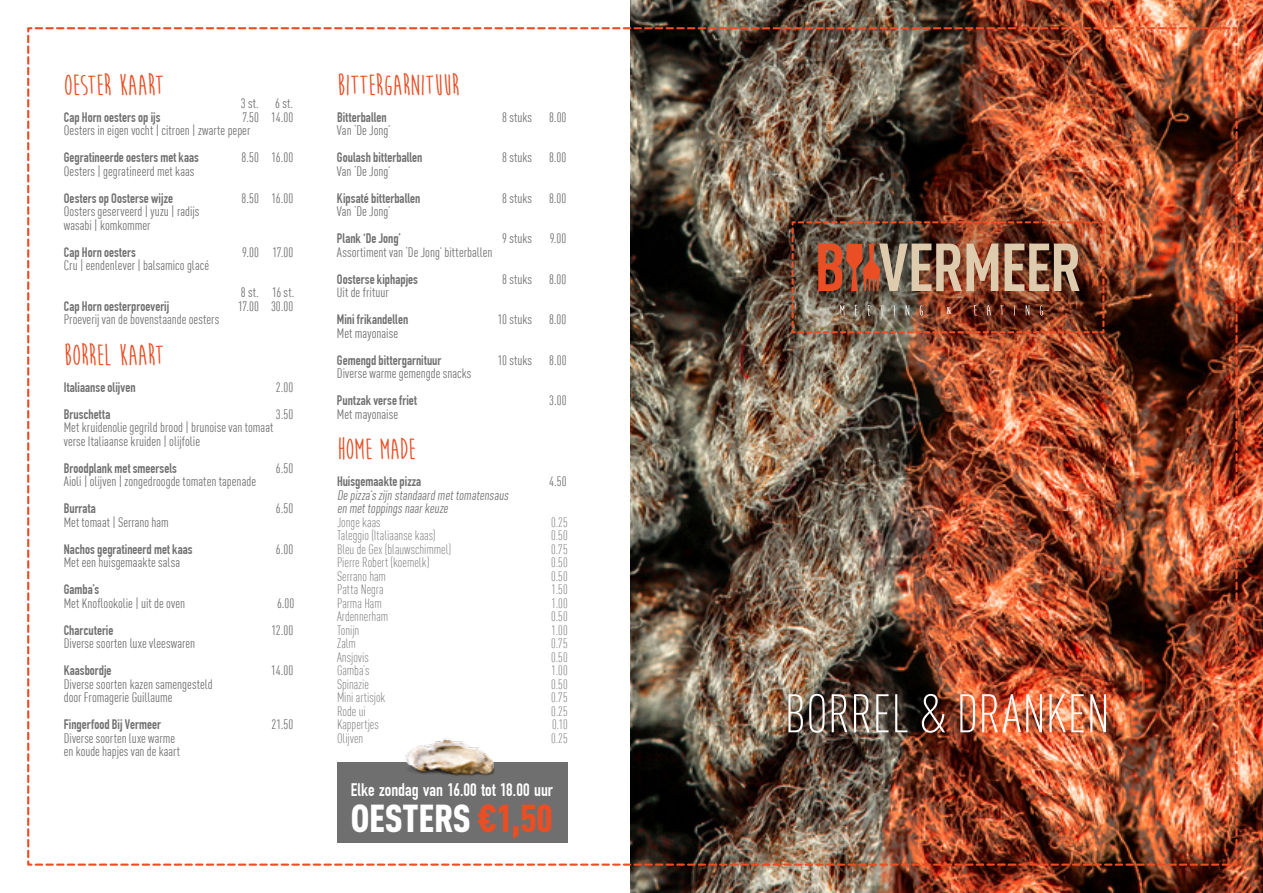
<style>
.page{position:relative;width:1263px;height:893px;background:#fff}
.page>*{position:absolute;margin:0;border:0;box-sizing:border-box;transform-origin:0 0}
.t1{font:300 53.4px "DIN Cond";color:#fff}
.t2{font:900 38.4px "DIN Cond";letter-spacing:-.01em;color:#fff}
.t3{font:700 30px "Moon Flower";letter-spacing:-.025em;color:#e94e24}
.t4{font:700 17.7px "DIN Condensed";color:#fff}
.t5{font:13.5px/13.5px "DIN Cond";letter-spacing:.005em;color:#706f6f}
.t6{font:700 13.5px "DIN Condensed";letter-spacing:.005em;color:#706f6f}
.t7{font:300 13.5px "DIN Cond";color:#706f6f}
.s1{color:#e94e24}
</style>
<div class="page">
<img style="left:630px;top:0;width:633px;height:893px">
<img style="left:27px;top:26px;width:1212px;height:841px">
<div style="left:749px;top:179px;width:398px;height:197px;background:#000;opacity:.6"></div>
<img style="left:791px;top:221px;width:313px;height:112px">
<div style="left:337px;top:762px;width:230px;height:80px;background:#706f6f"></div>
<img style="left:401px;top:731px;width:98px;height:45px">
<h3 class="t3" style="left:64px;top:69px;width:102px">OESTER KAART</h3>
<p class="t5" style="left:241px;top:96px;width:54px">3 st. 6 st.</p>
<p class="t5" style="left:64px;top:110px;width:231px;text-indent:179px">7.50 14.00<br>Oesters in eigen vocht | citroen | zwarte peper</p>
<p class="t6" style="left:64px;top:149px;width:137px">Gegratineerde oesters met kaas</p>
<p class="t5" style="left:242px;top:150px;width:53px">8.50 16.00</p>
<p class="t5" style="left:64px;top:164px;width:132px">Oesters | gegratineerd met kaas</p>
<p class="t6" style="left:64px;top:190px;width:111px">Oesters op Oosterse wijze</p>
<p class="t5" style="left:242px;top:191px;width:53px">8.50 16.00</p>
<p class="t5" style="left:64px;top:204px;width:137px">Oosters geserveerd | yuzu | radijs wasabi | komkommer</p>
<p class="t6" style="left:64px;top:244px;width:74px">Cap Horn oesters</p>
<p class="t5" style="left:242px;top:245px;width:53px">9.00 17.00</p>
<p class="t5" style="left:64px;top:258px;width:147px">Cru | eendenlever | balsamico glacé</p>
<p class="t5" style="left:241px;top:285px;width:55px">8 st. 16 st.</p>
<p class="t6" style="left:64px;top:298px;width:107px">Cap Horn oesterproeverij</p>
<p class="t5" style="left:238px;top:299px;width:57px">17.00 30.00</p>
<p class="t5" style="left:64px;top:312px;width:157px">Proeverij van de bovenstaande oesters</p>
<h3 class="t3" style="left:64px;top:339px;width:102px">BORREL KAART</h3>
<p class="t6" style="left:64px;top:379px;width:73px">Italiaanse olijven</p>
<p class="t5" style="left:276px;top:380px;width:19px">2.00</p>
<p class="t6" style="left:64px;top:406px;width:48px">Bruschetta</p>
<p class="t5" style="left:276px;top:407px;width:19px">3.50</p>
<p class="t5" style="left:64px;top:420px;width:211px">Met kruidenolie gegrild brood | brunoise van tomaat verse Italiaanse kruiden | olijfolie</p>
<p class="t6" style="left:64px;top:460px;width:115px">Broodplank met smeersels</p>
<p class="t5" style="left:276px;top:461px;width:19px">6.50</p>
<p class="t5" style="left:64px;top:474px;width:194px">Aioli | olijven | zongedroogde tomaten tapenade</p>
<p class="t6" style="left:64px;top:500px;width:34px">Burrata</p>
<p class="t5" style="left:276px;top:501px;width:19px">6.50</p>
<p class="t5" style="left:64px;top:515px;width:107px">Met tomaat | Serrano ham</p>
<p class="t6" style="left:64px;top:541px;width:130px">Nachos gegratineerd met kaas</p>
<p class="t5" style="left:276px;top:542px;width:19px">6.00</p>
<p class="t5" style="left:64px;top:555px;width:118px">Met een huisgemaakte salsa</p>
<p class="t6" style="left:64px;top:581px;width:37px">Gamba’s</p>
<p class="t5" style="left:64px;top:596px;width:123px">Met Knoflookolie | uit de oven</p>
<p class="t5" style="left:277px;top:596px;width:19px">6.00</p>
<p class="t6" style="left:64px;top:622px;width:51px">Charcuterie</p>
<p class="t5" style="left:271px;top:623px;width:23px">12.00</p>
<p class="t5" style="left:64px;top:636px;width:133px">Diverse soorten luxe vleeswaren</p>
<p class="t6" style="left:64px;top:662px;width:49px">Kaasbordje</p>
<p class="t5" style="left:271px;top:663px;width:24px">14.00</p>
<p class="t5" style="left:64px;top:677px;width:150px">Diverse soorten kazen samengesteld door Fromagerie Guillaume</p>
<p class="t6" style="left:64px;top:716px;width:98px">Fingerfood Bij Vermeer</p>
<p class="t5" style="left:271px;top:717px;width:23px">21.50</p>
<p class="t5" style="left:64px;top:731px;width:118px">Diverse soorten luxe warme en koude hapjes van de kaart</p>
<p class="t6" style="left:64px;top:109px;width:98px">Cap Horn oesters op ijs</p>
<h3 class="t3" style="left:337px;top:69px;width:125px">BITTERGARNITUUR</h3>
<p class="t6" style="left:337px;top:109px;width:51px">Bitterballen</p>
<p class="t5" style="left:502px;top:110px;width:31px">8 stuks</p>
<p class="t5" style="left:549px;top:110px;width:19px">8.00</p>
<p class="t5" style="left:337px;top:123px;width:55px">Van ‘De Jong’</p>
<p class="t6" style="left:337px;top:149px;width:87px">Goulash bitterballen</p>
<p class="t5" style="left:502px;top:150px;width:31px">8 stuks</p>
<p class="t5" style="left:549px;top:150px;width:19px">8.00</p>
<p class="t5" style="left:337px;top:164px;width:55px">Van ‘De Jong’</p>
<p class="t6" style="left:337px;top:190px;width:85px">Kipsaté bitterballen</p>
<p class="t5" style="left:502px;top:191px;width:31px">8 stuks</p>
<p class="t5" style="left:549px;top:191px;width:19px">8.00</p>
<p class="t5" style="left:337px;top:204px;width:55px">Van ‘De Jong’</p>
<p class="t6" style="left:337px;top:230px;width:66px">Plank ‘De Jong’</p>
<p class="t5" style="left:502px;top:231px;width:31px">9 stuks</p>
<p class="t5" style="left:550px;top:231px;width:18px">9.00</p>
<p class="t5" style="left:337px;top:245px;width:157px">Assortiment van ‘De Jong’ bitterballen</p>
<p class="t6" style="left:337px;top:271px;width:83px">Oosterse kiphapjes</p>
<p class="t5" style="left:502px;top:272px;width:31px">8 stuks</p>
<p class="t5" style="left:549px;top:272px;width:19px">8.00</p>
<p class="t5" style="left:337px;top:285px;width:53px">Uit de frituur</p>
<p class="t6" style="left:337px;top:311px;width:73px">Mini frikandellen</p>
<p class="t5" style="left:498px;top:312px;width:36px">10 stuks</p>
<p class="t5" style="left:549px;top:312px;width:19px">8.00</p>
<p class="t5" style="left:337px;top:326px;width:63px">Met mayonaise</p>
<p class="t6" style="left:337px;top:352px;width:106px">Gemengd bittergarnituur</p>
<p class="t5" style="left:498px;top:353px;width:36px">10 stuks</p>
<p class="t5" style="left:549px;top:353px;width:19px">8.00</p>
<p class="t5" style="left:337px;top:366px;width:136px">Diverse warme gemengde snacks</p>
<p class="t6" style="left:337px;top:392px;width:81px">Puntzak verse friet</p>
<p class="t5" style="left:549px;top:393px;width:19px">3.00</p>
<p class="t5" style="left:337px;top:407px;width:63px">Met mayonaise</p>
<h3 class="t3" style="left:337px;top:434px;width:80px">HOME MADE</h3>
<p class="t6" style="left:337px;top:473px;width:86px">Huisgemaakte pizza</p>
<p class="t5" style="left:549px;top:474px;width:19px">4.50</p>
<p class="t5" style="left:337px;top:488px;width:175px">De pizza’s zijn standaard mettomatensaus en mettoppings naarkeuze</p>
<p class="t7" style="left:337px;top:514px;width:45px">Jonge kaas</p>
<p class="t7" style="left:551px;top:514px;width:18px">0.25</p>
<p class="t7" style="left:337px;top:528px;width:100px">Taleggio (Italiaanse kaas)</p>
<p class="t7" style="left:551px;top:528px;width:18px">0.50</p>
<p class="t7" style="left:337px;top:541px;width:116px">Bleu de Gex (blauwschimmel)</p>
<p class="t7" style="left:551px;top:541px;width:18px">0.75</p>
<p class="t7" style="left:337px;top:555px;width:94px">Pierre Robert (koemelk)</p>
<p class="t7" style="left:551px;top:555px;width:18px">0.50</p>
<p class="t7" style="left:337px;top:568px;width:51px">Serrano ham</p>
<p class="t7" style="left:551px;top:568px;width:18px">0.50</p>
<p class="t7" style="left:337px;top:582px;width:48px">Patta Negra</p>
<p class="t7" style="left:552px;top:582px;width:18px">1.50</p>
<p class="t7" style="left:337px;top:595px;width:46px">Parma Ham</p>
<p class="t7" style="left:551px;top:595px;width:18px">1.00</p>
<p class="t7" style="left:337px;top:609px;width:53px">Ardennerham</p>
<p class="t7" style="left:551px;top:609px;width:18px">0.50</p>
<p class="t7" style="left:337px;top:622px;width:24px">Tonijn</p>
<p class="t7" style="left:551px;top:622px;width:18px">1.00</p>
<p class="t7" style="left:337px;top:636px;width:21px">Zalm</p>
<p class="t7" style="left:551px;top:636px;width:18px">0.75</p>
<p class="t7" style="left:337px;top:649px;width:33px">Ansjovis</p>
<p class="t7" style="left:551px;top:649px;width:18px">0.50</p>
<p class="t7" style="left:337px;top:663px;width:34px">Gamba’s</p>
<p class="t7" style="left:551px;top:663px;width:18px">1.00</p>
<p class="t7" style="left:337px;top:676px;width:33px">Spinazie</p>
<p class="t7" style="left:551px;top:676px;width:18px">0.50</p>
<p class="t7" style="left:337px;top:690px;width:50px">Mini artisjok</p>
<p class="t7" style="left:551px;top:690px;width:18px">0.75</p>
<p class="t7" style="left:337px;top:703px;width:30px">Rode ui</p>
<p class="t7" style="left:551px;top:703px;width:18px">0.25</p>
<p class="t7" style="left:337px;top:717px;width:43px">Kappertjes</p>
<p class="t7" style="left:552px;top:717px;width:17px">0.10</p>
<p class="t7" style="left:337px;top:730px;width:28px">Olijven</p>
<p class="t7" style="left:551px;top:730px;width:18px">0.25</p>
<h3 class="t4" style="left:351px;top:780px;width:203px">Elke zondag van 16.00 tot 18.00 uur</h3>
<h2 class="t2" style="left:351px;top:794px;width:203px">OESTERS <span class="s1">€1,50</span></h2>
<h1 class="t1" style="left:785px;top:683px;width:327px">BORREL &amp; DRANKEN</h1>
</div>
